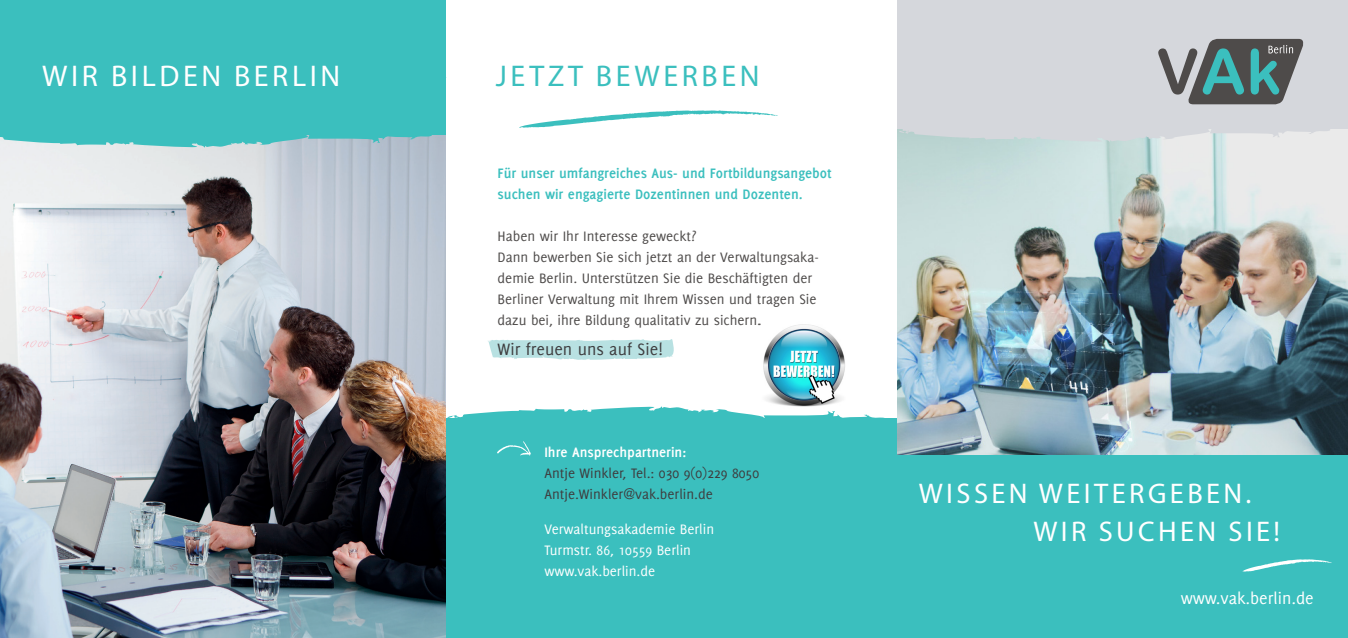
<style>
.page{position:relative;width:1348px;height:638px;background:#fff}
.page>*{position:absolute;margin:0;border:0;box-sizing:border-box;transform-origin:0 0}
.t1{font:30px "Myriad Pro";letter-spacing:.12em;color:#fff}
.t2{font:30px "Myriad Pro";letter-spacing:.12em;color:#3bbfbe}
.t3{font:28.5px "Myriad Pro";letter-spacing:.12em;color:#fff}
.t4{font:18px "Delicious";color:#3e3d3f}
.t5{font:18px "Delicious";color:#fff}
.t6{font:15px/21px "Delicious";color:#4e4b4a}
.t7{font:700 15px/21px "Delicious";color:#3bbfbe}
.t8{font:15px "Delicious";color:#fff}
.t9{font:15px "Delicious";color:#3e3d3f}
.t10{font:700 15px "Delicious";color:#fff}
</style>
<div class="page">
<svg style="left:447px;top:406px;width:438px;height:12px"></svg>
<div style="left:446px;top:418px;width:454px;height:220px;background:#3bbfbe"></div>
<div style="left:897px;top:0;width:451px;height:141px;background:#d5d7dc"></div>
<div style="left:897px;top:173px;width:451px;height:465px;background:#3bbfbe"></div>
<svg style="left:1242px;top:559px;width:90px;height:13px"></svg>
<img style="left:897px;top:130px;width:451px;height:324px">
<svg style="left:897px;top:39px;width:447px;height:103px"></svg>
<svg style="left:488px;top:339px;width:186px;height:21px;background:#c2e5e6"></svg>
<svg style="left:497px;top:441px;width:34px;height:15px"></svg>
<svg style="left:519px;top:110px;width:259px;height:18px"></svg>
<div style="left:0;top:0;width:446px;height:140px;background:#3bbfbe"></div>
<img style="left:0;top:148px;width:446px;height:490px">
<svg style="left:0;top:135px;width:446px;height:13px"></svg>
<img style="left:759px;top:324px;width:91px;height:88px">
<p class="t1" style="left:42px;top:58px;width:300px">WIR BILDEN BERLIN</p>
<p class="t2" style="left:496px;top:58px;width:265px">JETZT BEWERBEN</p>
<p class="t7" style="left:498px;top:163px;width:336px">Für unser umfangreiches Aus- und Fortbildungsangebot suchen wir engagierte Dozentinnen und Dozenten.</p>
<p class="t6" style="left:498px;top:226px;width:200px">Haben wir Ihr Interesse geweckt?</p>
<p class="t6" style="left:498px;top:247px;width:323px">Dann bewerben Sie sich jetzt an der Verwaltungsaka&shy;demie Berlin. Unterstützen Sie die Beschäftigten der<br>Berliner Verwaltung mit Ihrem Wissen und tragen Sie</p>
<p class="t6" style="left:498px;top:310px;width:265px">dazu bei, ihre Bildung qualitativ zu sichern.</p>
<p class="t4" style="left:498px;top:339px;width:167px">Wir freuen uns auf Sie!</p>
<p class="t10" style="left:544px;top:443px;width:143px">Ihre Ansprechpartnerin:</p>
<p class="t9" style="left:544px;top:465px;width:216px">Antje Winkler, Tel.: 030 9(0)229 8050</p>
<p class="t9" style="left:544px;top:486px;width:170px">Antje.Winkler@vak.berlin.de</p>
<p class="t8" style="left:544px;top:521px;width:171px">Verwaltungsakademie Berlin</p>
<p class="t8" style="left:544px;top:542px;width:148px">Turmstr. 86, 10559 Berlin</p>
<p class="t8" style="left:544px;top:563px;width:112px">www.vak.berlin.de</p>
<p class="t3" style="left:919px;top:476px;width:334px">WISSEN WEITERGEBEN.</p>
<p class="t3" style="left:1033px;top:514px;width:248px">WIR SUCHEN SIE!</p>
<p class="t5" style="left:1181px;top:587px;width:134px">www.vak.berlin.de</p>
</div>
